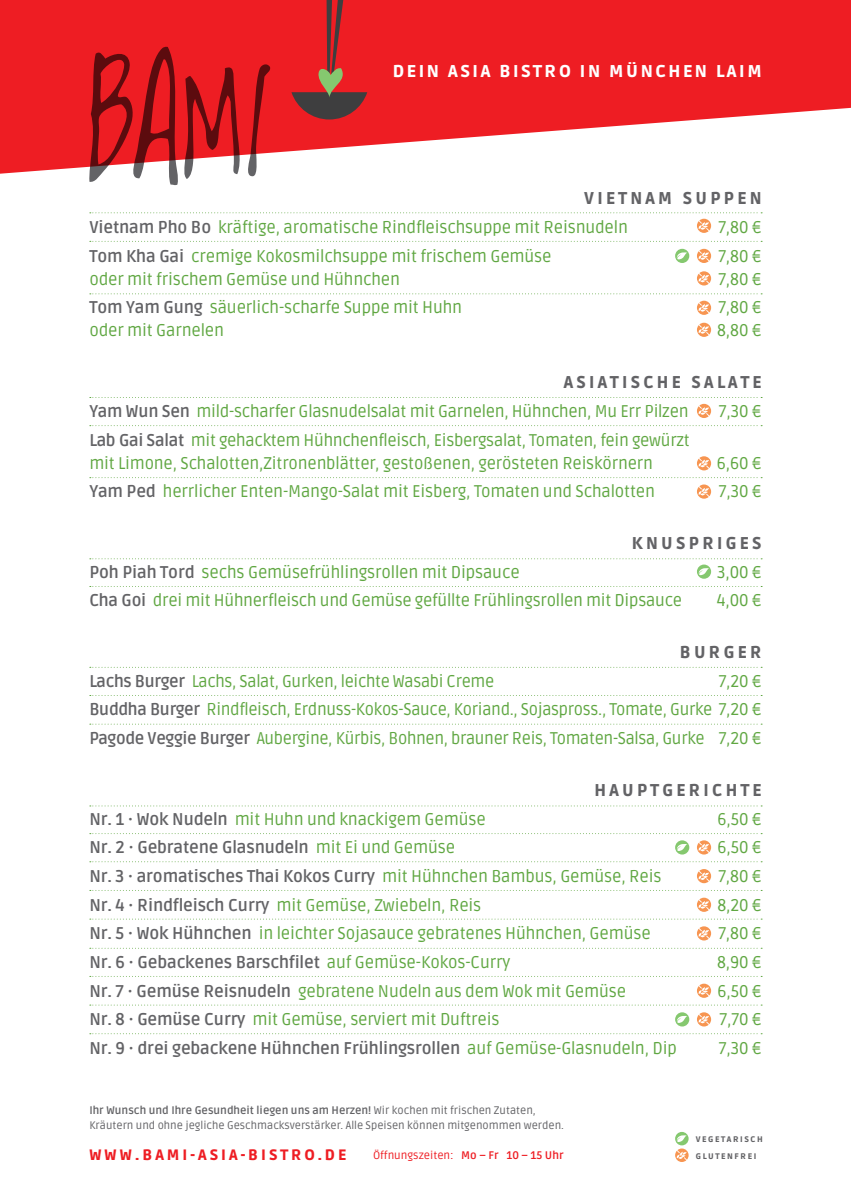
<style>
.page{position:relative;width:851px;height:1200px;background:#fff}
.page>*{position:absolute;margin:0;border:0;box-sizing:border-box;transform-origin:0 0}
.t1{font:17px/28.6px "Ruda";letter-spacing:-.01em;color:#60a742}
.t2{font:17px/28.6px "Ruda";letter-spacing:-.01em;color:#60a742;scale:.96 1}
.t3{font:700 17px "Ruda";letter-spacing:-.01em;color:#636366}
.t4{font:17px "Ruda";letter-spacing:-.01em;color:#60a742;scale:.95 1}
.t5{font:900 17px "Ruda";letter-spacing:.2em;color:#636366}
.t6{font:900 17px "Ruda";letter-spacing:.15em;color:#fff}
.t7{font:900 15px "Ruda";letter-spacing:.2em;color:#ee1d23}
.t8{font:11px/15px "Ruda";color:#636366}
.t9{font:11px "Ruda";color:#ee1d23}
.t10{font:900 8.05px "Ruda";letter-spacing:.2em;color:#636366}
.s1{font-weight:900;color:#636366}
.s2{font-weight:700;color:#636366}
.s3{font-weight:400;color:#60a742}
.s4{font-weight:700}
</style>
<div class="page">
<svg style="left:675px;top:1131px;width:13px;height:14px"></svg>
<svg style="left:676px;top:1134px;width:11px;height:7px"></svg>
<svg style="left:675px;top:1148px;width:13px;height:13px"></svg>
<svg style="left:0;top:0;width:850px;height:174px;fill:#ee1d23"></svg>
<svg style="left:291px;top:0;width:76px;height:119px;background:#c02c2c"></svg>
<svg style="left:89px;top:46px;width:181px;height:139px;background:#c83b40"></svg>
<svg style="left:90px;top:241px;width:672px;height:1px"></svg>
<svg style="left:90px;top:805px;width:672px;height:1px"></svg>
<svg style="left:90px;top:861px;width:672px;height:1px"></svg>
<svg style="left:90px;top:918px;width:672px;height:1px"></svg>
<svg style="left:90px;top:947px;width:672px;height:1px"></svg>
<svg style="left:90px;top:1004px;width:672px;height:1px"></svg>
<svg style="left:90px;top:558px;width:672px;height:1px"></svg>
<svg style="left:90px;top:586px;width:672px;height:1px"></svg>
<svg style="left:90px;top:397px;width:672px;height:1px"></svg>
<svg style="left:90px;top:425px;width:672px;height:1px"></svg>
<svg style="left:90px;top:477px;width:672px;height:1px"></svg>
<svg style="left:90px;top:293px;width:672px;height:1px"></svg>
<svg style="left:697px;top:219px;width:14px;height:14px"></svg>
<svg style="left:697px;top:249px;width:14px;height:14px"></svg>
<div style="left:675px;top:249px;width:14px;height:14px;background:#85c86f;border-radius:50%"></div>
<svg style="left:676px;top:252px;width:11px;height:7px"></svg>
<svg style="left:697px;top:271px;width:14px;height:14px"></svg>
<svg style="left:697px;top:300px;width:14px;height:15px"></svg>
<svg style="left:697px;top:404px;width:14px;height:14px"></svg>
<svg style="left:697px;top:456px;width:14px;height:14px"></svg>
<svg style="left:697px;top:484px;width:14px;height:14px"></svg>
<svg style="left:696px;top:564px;width:15px;height:14px"></svg>
<svg style="left:698px;top:567px;width:11px;height:8px"></svg>
<svg style="left:697px;top:840px;width:14px;height:14px"></svg>
<div style="left:675px;top:840px;width:14px;height:14px;background:#85c86f;border-radius:50%"></div>
<svg style="left:676px;top:843px;width:11px;height:8px"></svg>
<svg style="left:697px;top:869px;width:14px;height:14px"></svg>
<svg style="left:697px;top:897px;width:14px;height:14px"></svg>
<svg style="left:697px;top:926px;width:14px;height:14px"></svg>
<svg style="left:697px;top:983px;width:14px;height:14px"></svg>
<svg style="left:697px;top:1012px;width:14px;height:14px"></svg>
<div style="left:675px;top:1012px;width:14px;height:14px;background:#85c86f;border-radius:50%"></div>
<svg style="left:676px;top:1015px;width:11px;height:7px"></svg>
<svg style="left:90px;top:212px;width:672px;height:1px"></svg>
<svg style="left:90px;top:666px;width:672px;height:1px"></svg>
<svg style="left:697px;top:322px;width:14px;height:15px"></svg>
<svg style="left:90px;top:723px;width:672px;height:1px"></svg>
<p class="t6" style="left:393px;top:61px;width:370px">DEIN ASIA BISTRO IN MÜNCHEN LAIM</p>
<p class="t1" style="left:89px;top:184px;width:673px;text-indent:495px"><span class="s1">VIETNAM SUPPEN<br></span><span class="s2">Vietnam Pho Bo</span> kräftige, aromatische Rindfleischsuppe mit Reisnudeln</p>
<p class="t1" style="left:718px;top:213px;width:45px">7,80 €</p>
<p class="t1" style="left:89px;top:242px;width:463px"><span class="s2">Tom Kha Gai</span> cremige Kokosmilchsuppe mit frischem Gemüse</p>
<p class="t1" style="left:718px;top:242px;width:45px">7,80 €</p>
<p class="t1" style="left:89px;top:265px;width:312px">oder mit frischem Gemüse und Hühnchen</p>
<p class="t1" style="left:718px;top:265px;width:45px">7,80 €</p>
<p class="t1" style="left:89px;top:293px;width:374px"><span class="s2">Tom Yam Gung</span> säuerlich-scharfe Suppe mit Huhn</p>
<p class="t1" style="left:718px;top:293px;width:45px">7,80 €</p>
<p class="t1" style="left:89px;top:316px;width:136px">oder mit Garnelen</p>
<p class="t1" style="left:717px;top:316px;width:46px">8,80 €</p>
<p class="t2" style="left:89px;top:368px;width:701px;text-indent:474px"><span class="s1">ASIATISCHE SALATE<br></span><span class="s2">Yam Wun Sen</span> mild-scharfer Glasnudelsalat mit Garnelen, Hühnchen, Mu Err Pilzen</p>
<p class="t1" style="left:718px;top:397px;width:44px">7,30 €</p>
<p class="t2" style="left:89px;top:428px;width:626px;line-height:23px"><span class="s2">Lab Gai Salat</span> mit gehacktem Hühnchenfleisch, Eisbergsalat, Tomaten, fein gewürzt mit Limone, Schalotten,Zitronenblätter, gestoßenen, gerösteten Reiskörnern</p>
<p class="t1" style="left:716px;top:448px;width:46px">6,60 €</p>
<p class="t1" style="left:89px;top:477px;width:567px"><span class="s2">Yam Ped</span> herrlicher Enten-Mango-Salat mit Eisberg, Tomaten und Schalotten</p>
<p class="t1" style="left:718px;top:477px;width:44px">7,30 €</p>
<p class="t5" style="left:631px;top:533px;width:131px">KNUSPRIGES</p>
<p class="t1" style="left:89px;top:557px;width:432px"><span class="s2">Poh Piah Tord</span> sechs Gemüsefrühlingsrollen mit Dipsauce</p>
<p class="t1" style="left:717px;top:557px;width:46px">3,00 €</p>
<p class="t2" style="left:89px;top:586px;width:619px"><span class="s2">Cha Goi</span> drei mit Hühnerfleisch und Gemüse gefüllte Frühlingsrollen mit Dipsauce</p>
<p class="t1" style="left:716px;top:586px;width:46px">4,00 €</p>
<p class="t5" style="left:679px;top:642px;width:83px">BURGER</p>
<p class="t4" style="left:89px;top:671px;width:428px"><span class="s2">Lachs Burger</span> Lachs, Salat, Gurken, leichte Wasabi Creme</p>
<p class="t1" style="left:89px;top:666px;width:673px;text-align:justify;text-indent:629px">7,20 € <span class="s2">Buddha Burger</span> Rindfleisch, Erdnuss-Kokos-Sauce, Koriand., Sojaspross., Tomate, Gurke 7,20 € <span class="s2">Pagode Veggie Burger</span> Aubergine, Kürbis, Bohnen, brauner Reis, Tomaten-Salsa, Gurke 7,20 €</p>
<p class="t5" style="left:594px;top:780px;width:169px">HAUPTGERICHTE</p>
<p class="t1" style="left:89px;top:804px;width:398px"><span class="s2">Nr. 1 · Wok Nudeln</span> mit Huhn und knackigem Gemüse</p>
<p class="t1" style="left:717px;top:804px;width:46px">6,50 €</p>
<p class="t3" style="left:89px;top:837px;width:367px">Nr. 2 · Gebratene Glasnudeln <span class="s3">mit Ei und Gemüse</span></p>
<p class="t1" style="left:717px;top:833px;width:46px">6,50 €</p>
<p class="t3" style="left:89px;top:866px;width:573px">Nr. 3 · aromatisches Thai Kokos Curry <span class="s3">mit Hühnchen Bambus, Gemüse, Reis</span></p>
<p class="t1" style="left:718px;top:861px;width:45px">7,80 €</p>
<p class="t1" style="left:89px;top:890px;width:393px"><span class="s2">Nr. 4 · Rindfleisch Curry</span> mit Gemüse, Zwiebeln, Reis</p>
<p class="t1" style="left:717px;top:890px;width:46px">8,20 €</p>
<p class="t1" style="left:89px;top:919px;width:563px"><span class="s2">Nr. 5 · Wok Hühnchen</span> in leichter Sojasauce gebratenes Hühnchen, Gemüse</p>
<p class="t1" style="left:718px;top:919px;width:45px">7,80 €</p>
<p class="t3" style="left:89px;top:952px;width:422px">Nr. 6 · Gebackenes Barschfilet <span class="s3">auf Gemüse-Kokos-Curry</span></p>
<p class="t1" style="left:717px;top:947px;width:46px">8,90 €</p>
<p class="t1" style="left:89px;top:976px;width:538px"><span class="s2">Nr. 7 · Gemüse Reisnudeln</span> gebratene Nudeln aus dem Wok mit Gemüse</p>
<p class="t1" style="left:717px;top:976px;width:46px">6,50 €</p>
<p class="t1" style="left:89px;top:1005px;width:412px"><span class="s2">Nr. 8 · Gemüse Curry</span> mit Gemüse, serviert mit Duftreis</p>
<p class="t1" style="left:719px;top:1005px;width:44px">7,70 €</p>
<p class="t3" style="left:89px;top:1038px;width:589px">Nr. 9 · drei gebackene Hühnchen Frühlingsrollen <span class="s3">auf Gemüse-Glasnudeln, Dip</span></p>
<p class="t1" style="left:718px;top:1033px;width:44px">7,30 €</p>
<p class="t8" style="left:89px;top:1102px;width:476px"><span class="s4">Ihr Wunsch und Ihre Gesundheit liegen uns am Herzen!</span> Wir kochen mit frischen Zutaten,<br>Kräutern und ohne jegliche Geschmacksverstärker. Alle Speisen können mitgenommen werden.</p>
<p class="t10" style="left:695px;top:1134px;width:68px">VEGETARISCH</p>
<p class="t7" style="left:89px;top:1145px;width:258px">WWW.BAMI-ASIA-BISTRO.DE</p>
<p class="t10" style="left:695px;top:1150px;width:62px">GLUTENFREI</p>
<p class="t9" style="left:373px;top:1148px;width:192px">Öffnungszeiten: <span class="s4">Mo – Fr 10 – 15 Uhr</span></p>
</div>
